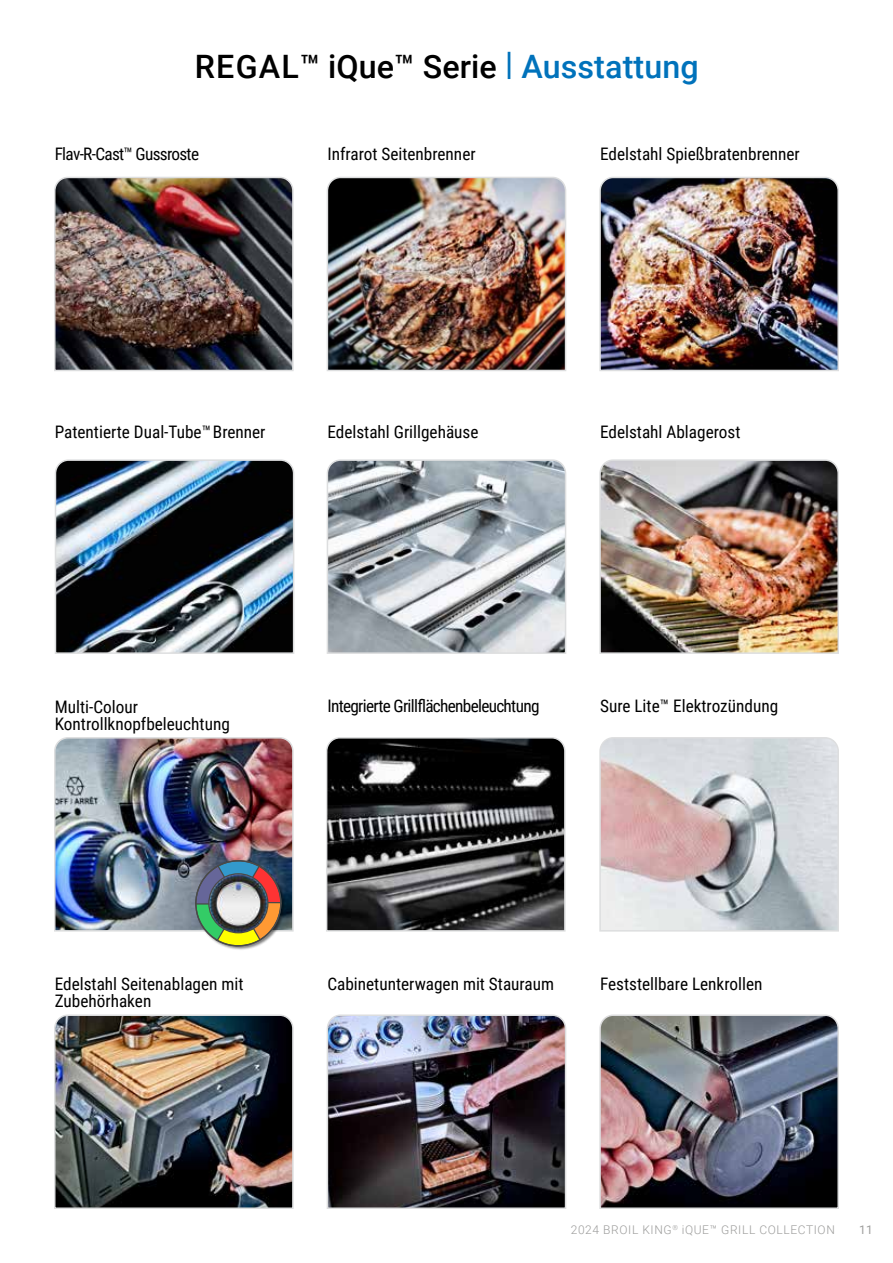
<style>
.page{position:relative;width:893px;height:1263px;background:#fff}
.page>*{position:absolute;margin:0;border:0;box-sizing:border-box;transform-origin:0 0}
.t1{font:500 32.25px "Roboto";letter-spacing:.005em;color:#000}
.t2{font:17.25px/17.2px "Roboto Condensed";color:#000}
.t3{font:17.25px "Roboto Condensed";letter-spacing:-.04em;color:#000}
.t4{font:300 12px "Roboto";letter-spacing:.05em;color:#9d9d9c}
.t5{font:12px "Roboto";color:#9d9d9c}
.s1{color:#0072bb}
</style>
<div class="page">
<img style="left:599px;top:1014px;width:240px;height:195px">
<svg style="left:599px;top:737px;width:240px;height:195px;background:#ccc6c9"></svg>
<svg style="left:326px;top:459px;width:241px;height:195px;background:#a9b0b5"></svg>
<img style="left:599px;top:459px;width:240px;height:195px">
<img style="left:599px;top:177px;width:240px;height:194px">
<img style="left:54px;top:177px;width:240px;height:194px">
<img style="left:54px;top:1014px;width:240px;height:195px">
<img style="left:55px;top:459px;width:240px;height:195px">
<img style="left:326px;top:1014px;width:241px;height:195px">
<img style="left:326px;top:177px;width:241px;height:194px">
<img style="left:54px;top:737px;width:240px;height:195px">
<div style="left:195px;top:859px;width:91px;height:92px;background:#000;opacity:.5"></div>
<img style="left:194px;top:795px;width:88px;height:414px">
<img style="left:209px;top:874px;width:59px;height:59px;border-radius:29px">
<div style="left:208px;top:873px;width:60px;height:60px;border:1px solid #4a4a49;border-radius:50%"></div>
<svg style="left:326px;top:737px;width:240px;height:195px;background:#3c3d3e"></svg>
<h1 class="t1" style="left:195px;top:44px;width:505px">REGAL™ iQue™ Serie <span class="s1">| Ausstattung</span></h1>
<p class="t3" style="left:55px;top:141px;width:146px">Flav-R-Cast™ Gussroste</p>
<p class="t2" style="left:327px;top:144px;width:150px">Infrarot Seitenbrenner</p>
<p class="t2" style="left:600px;top:144px;width:201px">Edelstahl Spießbratenbrenner</p>
<p class="t2" style="left:55px;top:423px;width:212px">Patentierte Dual-Tube™Brenner</p>
<p class="t2" style="left:327px;top:423px;width:153px">Edelstahl Grillgehäuse</p>
<p class="t2" style="left:600px;top:423px;width:142px">Edelstahl Ablagerost</p>
<p class="t2" style="left:55px;top:697px;width:177px">Multi-Colour<br>Kontrollknopfbeleuchtung</p>
<p class="t3" style="left:327px;top:694px;width:214px">Integrierte Grillflächenbeleuchtung</p>
<p class="t2" style="left:600px;top:697px;width:180px">Sure Lite™ Elektrozündung</p>
<p class="t2" style="left:55px;top:974px;width:190px">Edelstahl Seitenablagen mit<br>Zubehörhaken</p>
<p class="t2" style="left:327px;top:974px;width:228px">Cabinetunterwagen mit Stauraum</p>
<p class="t2" style="left:600px;top:974px;width:164px">Feststellbare Lenkrollen</p>
<p class="t4" style="left:571px;top:1221px;width:266px">2024 BROIL KING<sup>®</sup> iQUE™ GRILL COLLECTION</p>
<p class="t5" style="left:859px;top:1221px;width:15px">11</p>
</div>
